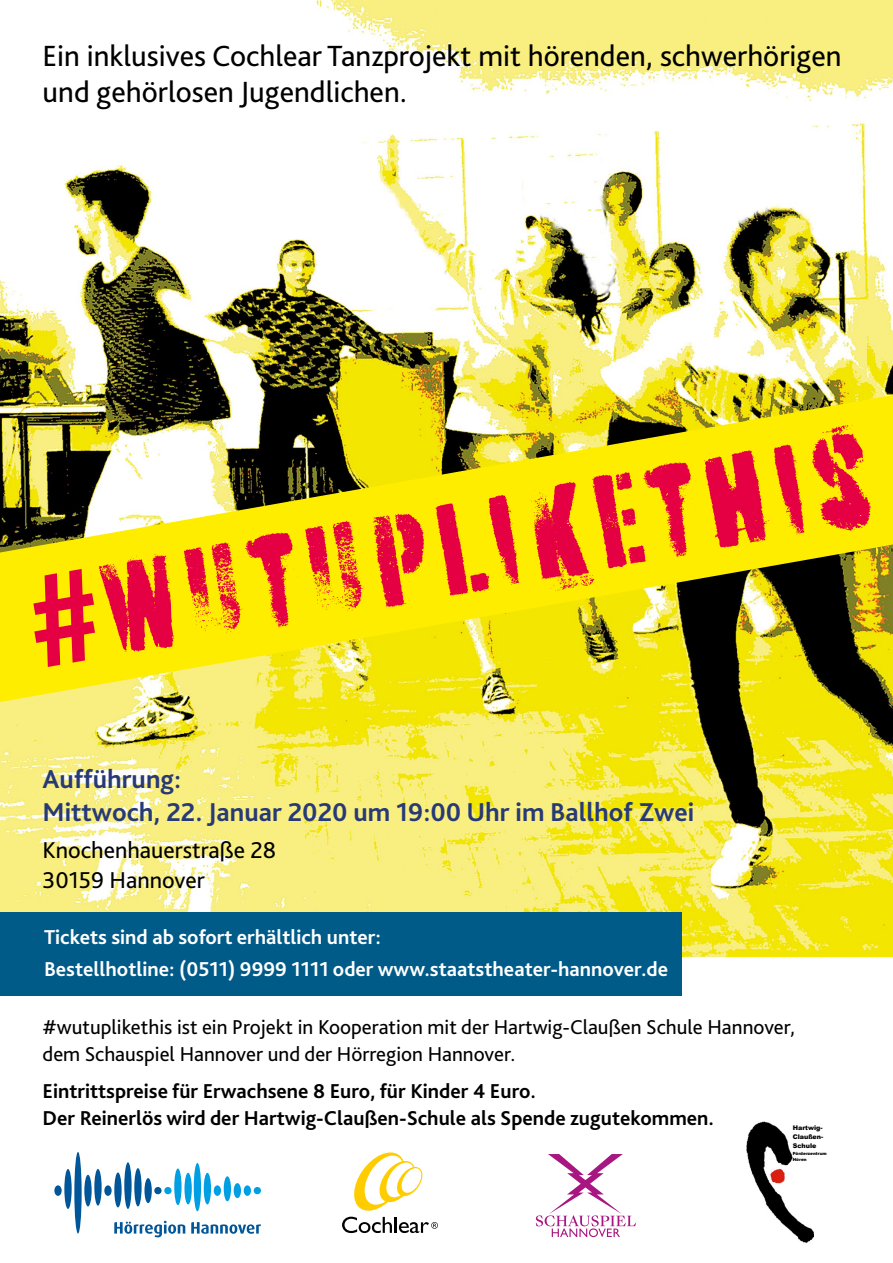
<style>
.page{position:relative;width:893px;height:1263px;background:#fff}
.page>*{position:absolute;margin:0;border:0;box-sizing:border-box;transform-origin:0 0}
.t1{font:129.52px "Battery Park";color:#e50043}
.t2{font:30.53px/36.7px "Bliss Pro";color:#000}
.t3{font:700 27px/33px "Bliss Pro";color:#273976}
.t4{font:24px/30.8px "Bliss Pro";color:#000}
.t5{font:21px/26.2px "Bliss Pro";color:#000}
.t6{font:700 21px/26.2px "Bliss Pro";color:#000}
.t7{font:700 21px/32.2px "Bliss Pro";color:#fff}
.t8{font:900 6.38px/9px "Arial";color:#000;text-align:justify}
.t9{font:900 4.28px/6px "Arial";color:#000}
.s1{font-family:"Helvetica Neue LT Std";font-weight:700}
</style>
<div class="page">
<img style="left:0;top:0;width:893px;height:957px">
<svg style="left:354px;top:1152px;width:69px;height:59px"></svg>
<svg style="left:342px;top:1217px;width:96px;height:16px"></svg>
<div style="left:54px;top:1185px;width:8px;height:11px;background:#005698;border-radius:50%"></div>
<div style="left:64px;top:1169px;width:8px;height:40px;background:#005698;border-radius:50%"></div>
<div style="left:74px;top:1152px;width:8px;height:81px;background:#005698;border-radius:50%"></div>
<div style="left:84px;top:1175px;width:8px;height:31px;background:#005698;border-radius:50%"></div>
<div style="left:94px;top:1169px;width:8px;height:36px;background:#005698;border-radius:50%"></div>
<div style="left:104px;top:1185px;width:8px;height:11px;background:#005698;border-radius:50%"></div>
<div style="left:114px;top:1172px;width:8px;height:35px;background:#005698;border-radius:50%"></div>
<div style="left:124px;top:1162px;width:8px;height:47px;background:#005698;border-radius:50%"></div>
<div style="left:134px;top:1168px;width:8px;height:38px;background:#005698;border-radius:50%"></div>
<div style="left:154px;top:1187px;width:8px;height:7px;background:#005698;border-radius:50%"></div>
<div style="left:144px;top:1178px;width:8px;height:25px;background:#005698;border-radius:50%"></div>
<div style="left:164px;top:1187px;width:8px;height:7px;background:#009fe3;border-radius:50%"></div>
<div style="left:174px;top:1168px;width:8px;height:37px;background:#009fe3;border-radius:50%"></div>
<div style="left:194px;top:1163px;width:7px;height:48px;background:#009fe3;border-radius:50%"></div>
<div style="left:204px;top:1173px;width:7px;height:31px;background:#009fe3;border-radius:50%"></div>
<div style="left:184px;top:1173px;width:8px;height:31px;background:#009fe3;border-radius:50%"></div>
<div style="left:214px;top:1185px;width:7px;height:11px;background:#009fe3;border-radius:50%"></div>
<div style="left:224px;top:1176px;width:7px;height:25px;background:#009fe3;border-radius:50%"></div>
<div style="left:234px;top:1183px;width:7px;height:15px;background:#009fe3;border-radius:50%"></div>
<div style="left:244px;top:1185px;width:7px;height:11px;background:#009fe3;border-radius:50%"></div>
<div style="left:254px;top:1187px;width:7px;height:7px;background:#009fe3;border-radius:50%"></div>
<svg style="left:191px;top:1222px;width:70px;height:12px"></svg>
<svg style="left:114px;top:1221px;width:71px;height:16px"></svg>
<img style="left:746px;top:1121px;width:67px;height:122px">
<div style="left:0;top:912px;width:681px;height:84px;background:#005b88"></div>
<svg style="left:536px;top:1154px;width:100px;height:83px"></svg>
<svg style="left:0;top:395px;width:893px;height:307px;background:#d3c61b"></svg>
<p class="t2" style="left:43px;top:37px;width:800px">Ein inklusives Cochlear Tanzprojekt mit hörenden, schwerhörigen und gehörlosen Jugendlichen.</p>
<p class="t1" style="left:14px;top:542px;width:860px;rotate:-10deg"><span class="s1">#</span>wutuplikethis</p>
<p class="t3" style="left:43px;top:761px;width:653px">Aufführung:<br>Mittwoch, 22. Januar 2020 um 19:00 Uhr im Ballhof Zwei</p>
<p class="t4" style="left:43px;top:834px;width:235px">Knochenhauerstraße 28<br>30159 Hannover</p>
<p class="t7" style="left:44px;top:920px;width:626px">Tickets sind ab sofort erhältlich unter:<br>Bestellhotline: (0511) 9999 1111 oder www.staatstheater-hannover.de</p>
<p class="t5" style="left:43px;top:1014px;width:754px">#wutuplikethis ist ein Projekt in Kooperation mit der Hartwig-Claußen Schule Hannover, dem Schauspiel Hannover und der Hörregion Hannover.</p>
<p class="t6" style="left:43px;top:1078px;width:673px">Eintrittspreise für Erwachsene 8 Euro, für Kinder 4 Euro.<br>Der Reinerlös wird der Hartwig-Claußen-Schule als Spende zugutekommen.</p>
<p class="t8" style="left:793px;top:1123px;width:32px">Hartwig-Claußen-Schule</p>
<p class="t9" style="left:793px;top:1150px;width:36px">Förderzentrum<br>Hören</p>
</div>
